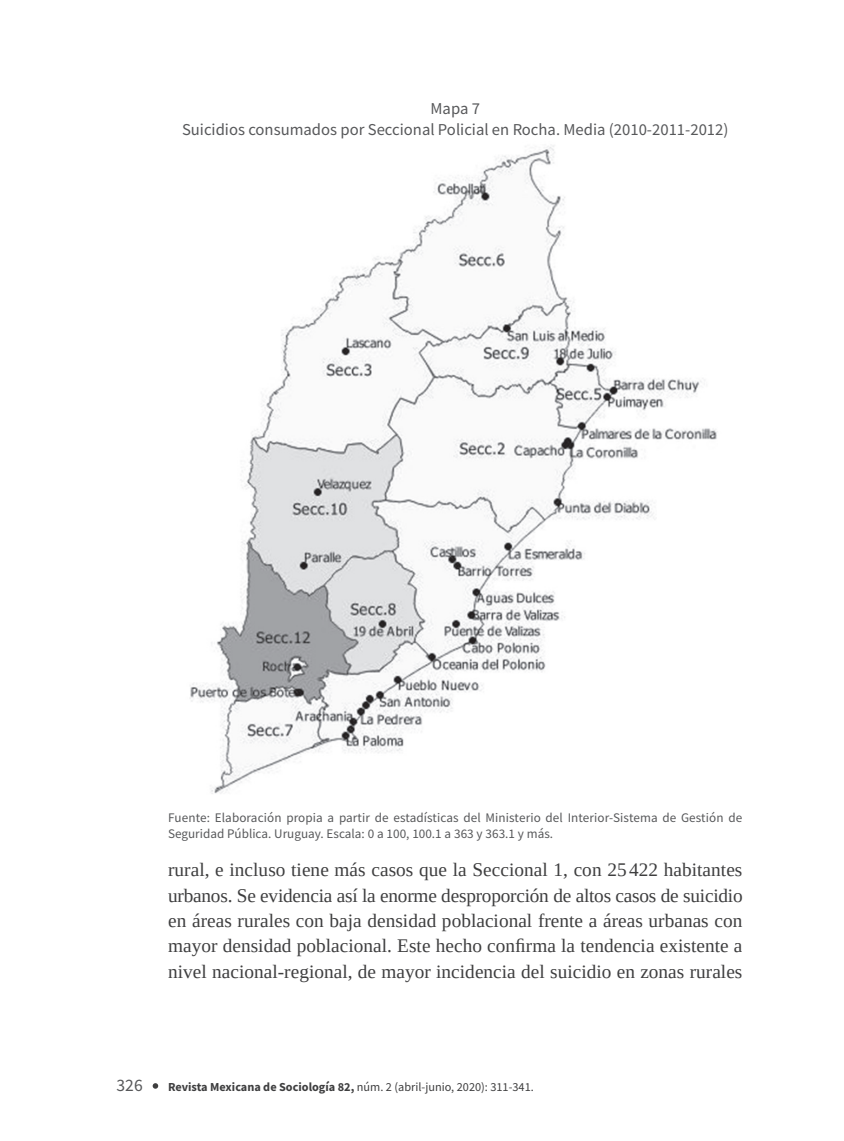
<style>
.page{position:relative;width:844px;height:1141px;background:#fff}
.page>*{position:absolute;margin:0;border:0;box-sizing:border-box;transform-origin:0 0}
.t1{font:19.25px/25.4px "Liberation Serif";color:#3e3e3f;text-align:justify}
.t2{font:17.5px "Source Sans Pro";color:#57585a}
.t3{font:16.62px/21px "Source Sans Pro";color:#57585a;text-align:center}
.t4{font:13.12px/15.8px "Source Sans Pro";color:#57585a}
.t5{font:12.25px "Source Sans Pro";color:#3e3e3f}
.s1{font-weight:700}
</style>
<div class="page">
<svg style="left:153px;top:1083px;width:5px;height:6px"></svg>
<img style="left:190px;top:145px;width:527px;height:649px">
<p class="t3" style="left:182px;top:98px;width:548px">Mapa 7<br>Suicidios consumados por Seccional Policial en Rocha. Media (2010-2011-2012)</p>
<p class="t4" style="left:168px;top:810px;width:575px">Fuente: Elaboración propia a partir de estadísticas del Ministerio del Interior-Sistema de Gestión de<br>Seguridad Pública. Uruguay. Escala: 0 a 100, 100.1 a 363 y 363.1 y más.</p>
<p class="t1" style="left:168px;top:857px;width:576px">rural, e incluso tiene más casos que la Seccional 1, con 25 422 habitantes urbanos. Se evidencia así la enorme desproporción de altos casos de suicidio en áreas rurales con baja densidad poblacional frente a áreas urbanas con mayor densidad poblacional. Este hecho confirma la tendencia existente a nivel nacional-regional, de mayor incidencia del suicidio en zonas rurales</p>
<p class="t2" style="left:117px;top:1074px;width:28px">326</p>
<p class="t5" style="left:168px;top:1079px;width:367px"><span class="s1">Revista Mexicana de Sociología 82,</span> núm. 2 (abril-junio, 2020): 311-341.</p>
</div>
